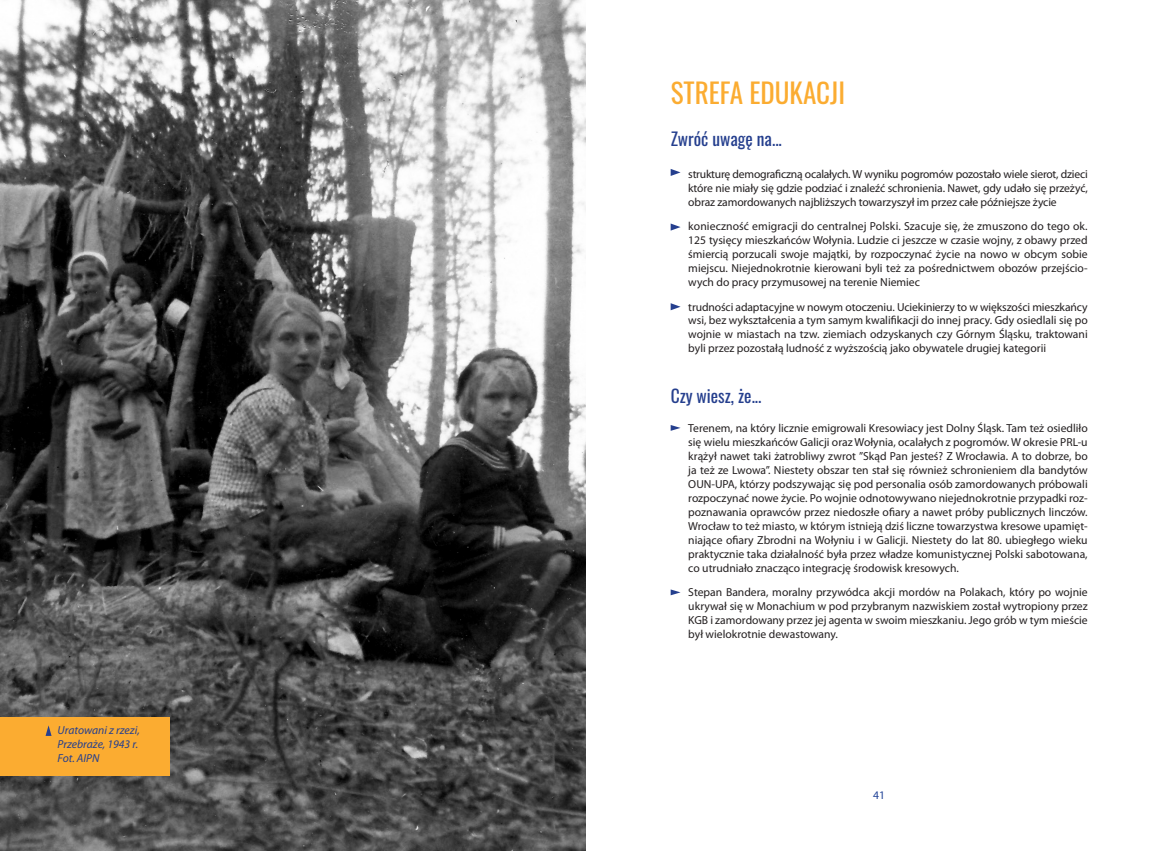
<style>
.page{position:relative;width:1170px;height:851px;background:#fff}
.page>*{position:absolute;margin:0;border:0;box-sizing:border-box;transform-origin:0 0}
.tytuły_rodziałów_bro{font:27.12px "Oswald";color:#fbac31}
.podtytuły_strefy_edu{font:17.5px "Oswald";color:#253f8e}
.teksty_główne_strefy{font:11.62px/14px "Myriad Pro";color:#231f20;text-align:justify}
.podpisy_brązowe{font:italic 11.62px/14px "Myriad Pro";color:#253f8e}
.t1{font:11.62px "Myriad Pro";color:#224498}
</style>
<div class="page">
<img style="left:0;top:0;width:585px;height:850px">
<div style="left:0;top:717px;width:169px;height:58px;background:#fbac31"></div>
<svg style="left:46px;top:725px;width:6px;height:10px"></svg>
<svg style="left:670px;top:169px;width:10px;height:7px"></svg>
<svg style="left:670px;top:223px;width:10px;height:7px"></svg>
<svg style="left:670px;top:303px;width:10px;height:7px"></svg>
<svg style="left:670px;top:425px;width:10px;height:6px"></svg>
<svg style="left:670px;top:589px;width:10px;height:6px"></svg>
<p class="podpisy_brązowe" style="left:58px;top:722px;width:84px">Uratowani z rzezi,<br>Przebraże, 1943 r.<br>Fot. AIPN</p>
<p class="tytuły_rodziałów_bro" style="left:670px;top:69px;width:176px">STREFA EDUKACJI</p>
<p class="podtytuły_strefy_edu" style="left:670px;top:123px;width:113px">Zwróć uwagę na...</p>
<p class="teksty_główne_strefy" style="left:688px;top:166px;width:401px">strukturę demograficzną ocalałych. W wyniku pogromów pozostało wiele sierot, dzieci które nie miały się gdzie podziać i znaleźć schronienia. Nawet, gdy udało się przeżyć, obraz zamordowanych najbliższych towarzyszył im przez całe późniejsze życie</p>
<p class="teksty_główne_strefy" style="left:688px;top:219px;width:401px">konieczność emigracji do centralnej Polski. Szacuje się, że zmuszono do tego ok.<br>125 tysięcy mieszkańców Wołynia. Ludzie ci jeszcze w czasie wojny, z obawy przed śmiercią porzucali swoje majątki, by rozpoczynać życie na nowo w obcym sobie miejscu. Niejednokrotnie kierowani byli też za pośrednictwem obozów przejścio&shy;wych do pracy przymusowej na terenie Niemiec</p>
<p class="teksty_główne_strefy" style="left:688px;top:299px;width:401px">trudności adaptacyjne w nowym otoczeniu. Uciekinierzy to w większości mieszkańcy wsi, bez wykształcenia a tym samym kwalifikacji do innej pracy. Gdy osiedlali się po wojnie w miastach na tzw. ziemiach odzyskanych czy Górnym Śląsku, traktowani byli przez pozostałą ludność z wyższością jako obywatele drugiej kategorii</p>
<p class="podtytuły_strefy_edu" style="left:670px;top:380px;width:92px">Czy wiesz, że...</p>
<p class="teksty_główne_strefy" style="left:688px;top:421px;width:401px">Terenem, na który licznie emigrowali Kresowiacy jest Dolny Śląsk. Tam też osiedliło się wielu mieszkańców Galicji oraz Wołynia, ocalałych z pogromów. W okresie PRL-u krążył nawet taki żatrobliwy zwrot ”Skąd Pan jesteś? Z Wrocławia. A to dobrze, bo ja też ze Lwowa”. Niestety obszar ten stał się również schronieniem dla bandytów OUN-UPA, którzy podszywając się pod personalia osób zamordowanych próbowali rozpoczynać nowe życie. Po wojnie odnotowywano niejednokrotnie przypadki roz&shy;poznawania oprawców przez niedoszłe ofiary a nawet próby publicznych linczów.<br>Wrocław to też miasto, w którym istnieją dziś liczne towarzystwa kresowe upamięt&shy;niające ofiary Zbrodni na Wołyniu i w Galicji. Niestety do lat 80. ubiegłego wieku praktycznie taka działalność była przez władze komunistycznej Polski sabotowana, co utrudniało znacząco integrację środowisk kresowych.</p>
<p class="teksty_główne_strefy" style="left:688px;top:585px;width:401px">Stepan Bandera, moralny przywódca akcji mordów na Polakach, który po wojnie ukrywał się w Monachium w pod przybranym nazwiskiem został wytropiony przez KGB i zamordowany przez jej agenta w swoim mieszkaniu. Jego grób w tym mieście był wielokrotnie dewastowany.</p>
<p class="t1" style="left:873px;top:787px;width:13px">41</p>
</div>
